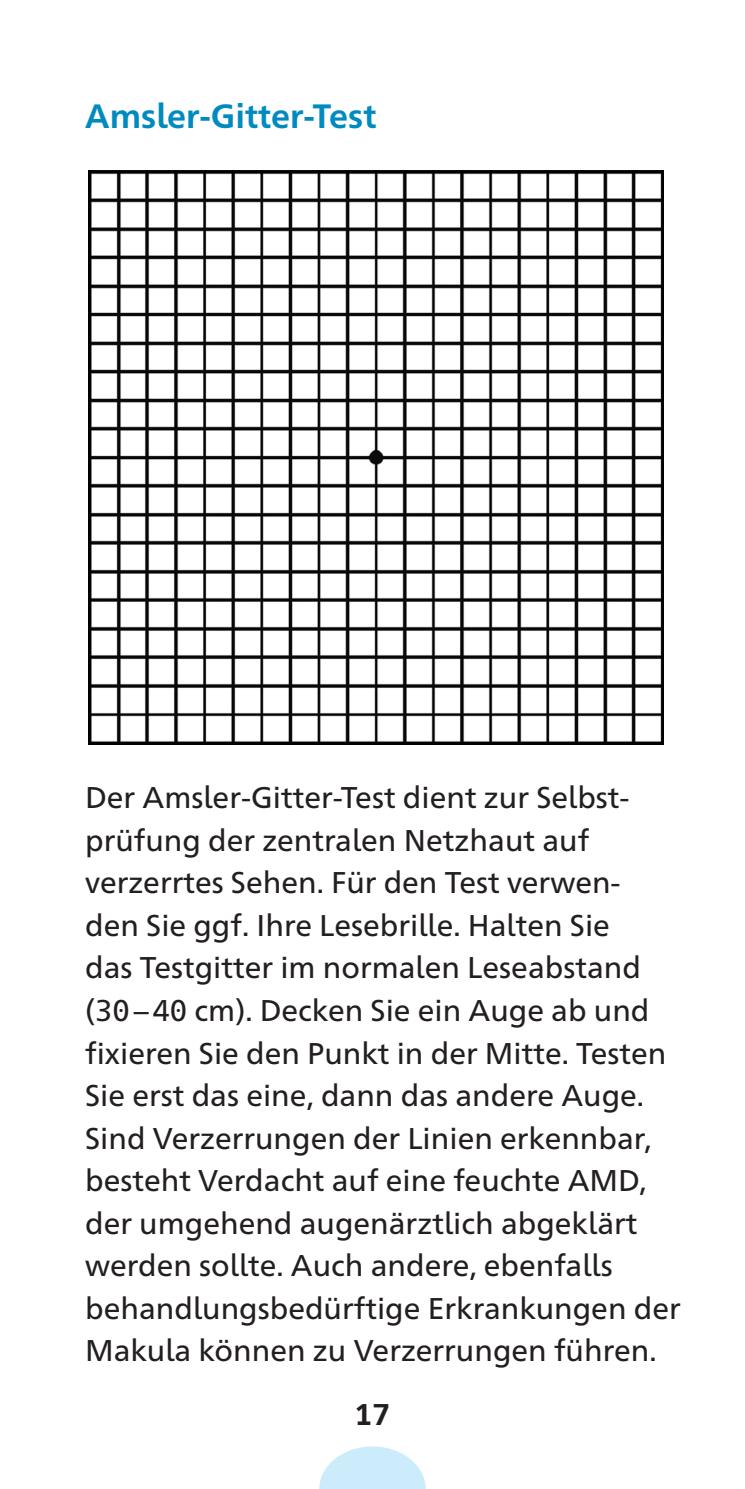
<style>
.page{position:relative;width:745px;height:1489px;background:#fff}
.page>*{position:absolute;margin:0;border:0;box-sizing:border-box;transform-origin:0 0}
.t1{font:700 33.75px "Frutiger Neue 1450 Pro";color:#008bc0}
.t2{font:30px/42.5px "Frutiger Neue 1450 Pro";color:#231f20}
.t3{font:700 30px "Frutiger Neue 1450 Pro";color:#231f20}
</style>
<div class="page">
<svg style="left:319px;top:1446px;width:106px;height:42px"></svg>
<img style="left:89px;top:170px;width:574px;height:574px">
<h2 class="t1" style="left:85px;top:91px;width:292px">Amsler-Gitter-Test</h2>
<p class="t2" style="left:85px;top:774px;width:596px">Der Amsler-Gitter-Test dient zur Selbst&shy;prüfung der zentralen Netzhaut auf verzerrtes Sehen. Für den Test verwen<br>den Sie ggf. Ihre Lesebrille. Halten Sie<br>das Testgitter im normalen Leseabstand (30 – 40 cm). Decken Sie ein Auge ab und fixieren Sie den Punkt in der Mitte. Testen Sie erst das eine, dann das andere Auge.<br>Sind Verzerrungen der Linien erkennbar, besteht Verdacht auf eine feuchte AMD, der umgehend augenärztlich abgeklärt werden sollte. Auch andere, ebenfalls behandlungsbedürftige Erkrankungen der Makula können zu Verzerrungen führen.</p>
<p class="t3" style="left:354px;top:1392px;width:37px">17</p>
</div>
